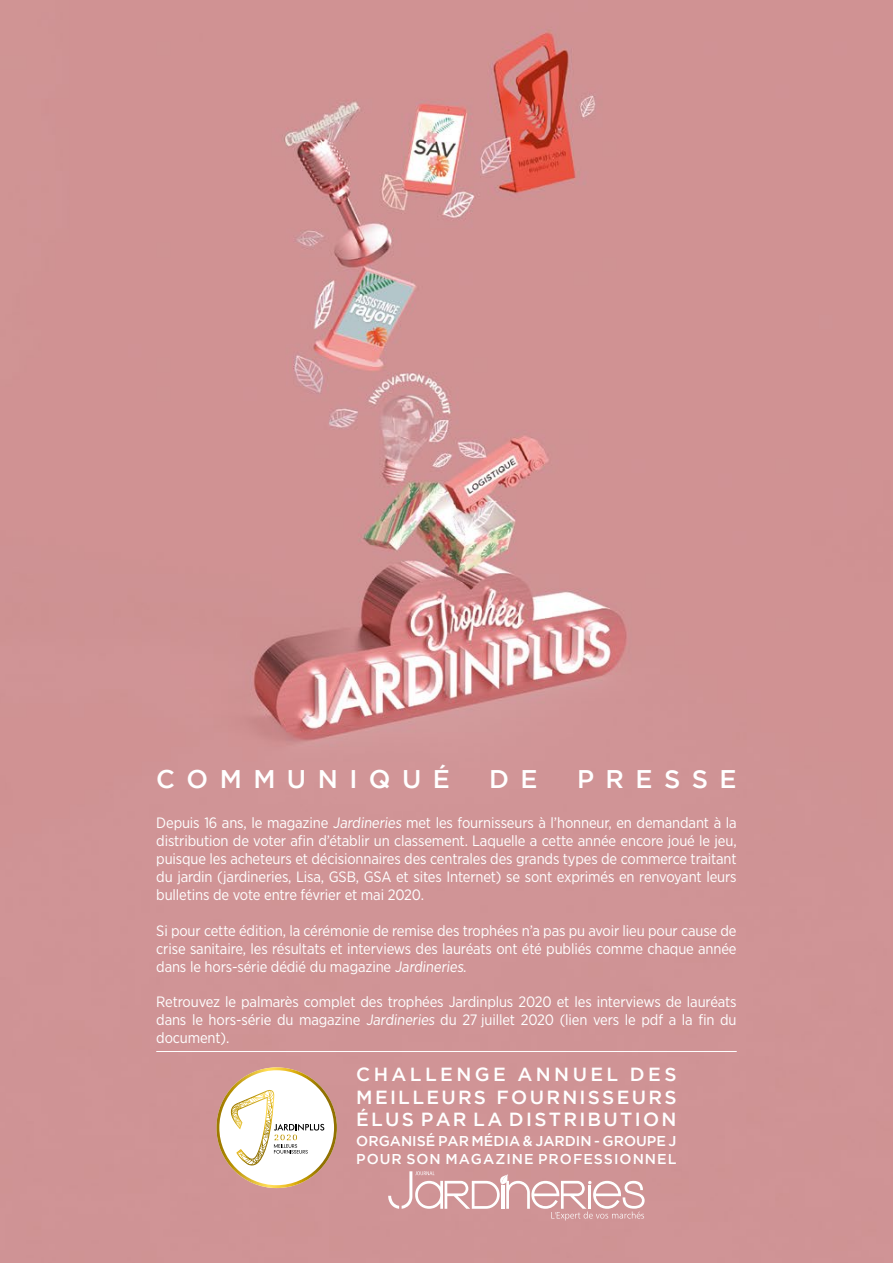
<style>
.page{position:relative;width:893px;height:1263px;background:#fff}
.page>*{position:absolute;margin:0;border:0;box-sizing:border-box;transform-origin:0 0}
.t1{font:500 25.5px "Gotham";letter-spacing:.45em;color:#fff}
.t2{font:500 18.9px/22.5px "Gotham";letter-spacing:.12em;color:#fff;text-align:justify}
.t3{font:15px/18px "Gotham Narrow";letter-spacing:-.01em;color:#fff;text-align:justify}
.t4{font:500 14.25px/18px "Gotham";letter-spacing:.07em;color:#fff}
</style>
<div class="page">
<img style="left:0;top:0;width:893px;height:1263px">
<hr style="left:156px;top:1051px;width:581px;height:1px;background:#fff">
<svg style="left:216px;top:1067px;width:121px;height:121px"></svg>
<svg style="left:388px;top:1171px;width:257px;height:49px;background:#d8a8a9"></svg>
<h1 class="t1" style="left:156px;top:765px;width:295px">COMMUNIQUÉ</h1>
<h1 class="t1" style="left:489px;top:765px;width:50px">D E</h1>
<h1 class="t1" style="left:577px;top:765px;width:161px">PRESSE</h1>
<p class="t3" style="left:156px;top:813px;width:582px">Depuis 16 ans, le magazine Jardineries met les fournisseurs à l’honneur, en demandant à la distribution de voter afin d’établir un classement. Laquelle a cette année encore joué le jeu, puisque les acheteurs et décisionnaires des centrales des grands types de commerce traitant du jardin (jardineries, Lisa, GSB, GSA et sites Internet) se sont exprimés en renvoyant leurs bulletins de vote entre février et mai 2020.</p>
<p class="t3" style="left:156px;top:921px;width:582px">Si pour cette édition, la cérémonie de remise des trophées n’a pas pu avoir lieu pour cause de crise sanitaire, les résultats et interviews des lauréats ont été publiés comme chaque année dans le hors-série dédié du magazine Jardineries.</p>
<p class="t3" style="left:156px;top:992px;width:582px">Retrouvez le palmarès complet des trophées Jardinplus 2020 et les interviews de lauréats dans le hors-série du magazine Jardineries du 27 juillet 2020 (lien vers le pdf a la fin du document).</p>
<p class="t2" style="left:356px;top:1063px;width:322px">CHALLENGE ANNUEL DES MEILLEURS FOURNISSEURS ÉLUS PAR LA DISTRIBUTION</p>
<p class="t4" style="left:356px;top:1131px;width:322px">ORGANISÉ PAR MÉDIA &amp; JARDIN - GROUPE J<br>POUR SON MAGAZINE PROFESSIONNEL</p>
</div>
